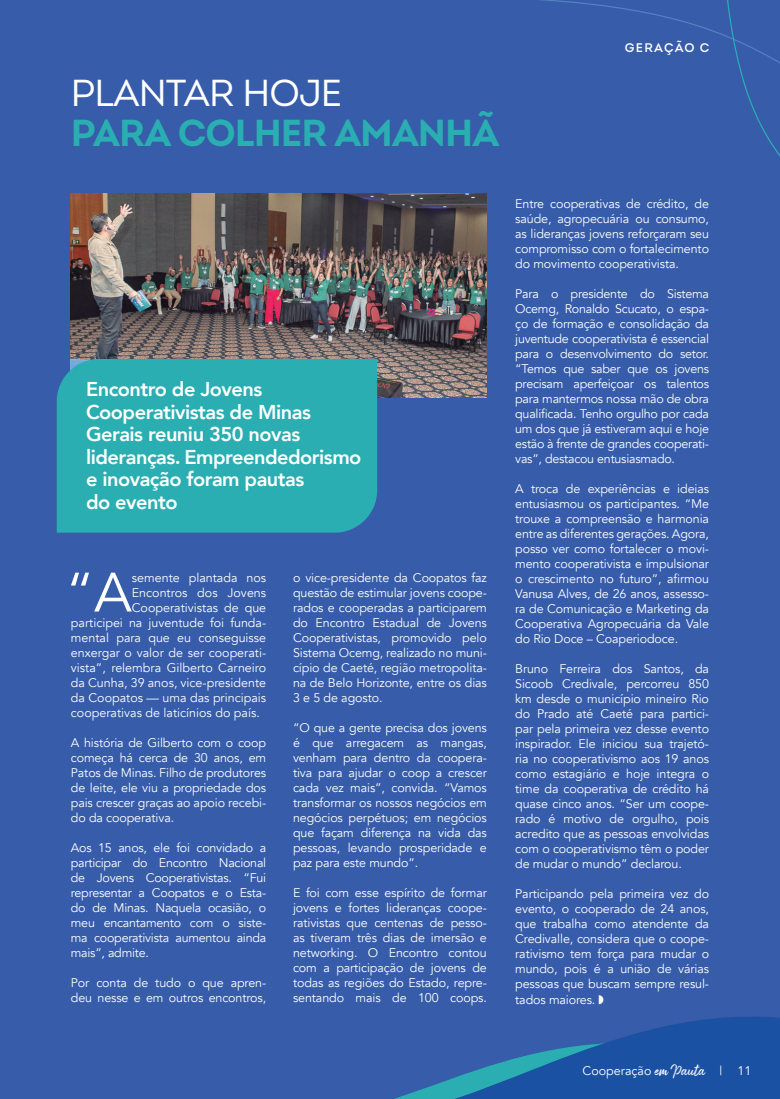
<style>
.page{position:relative;width:780px;height:1099px;background:#fff}
.page>*{position:absolute;margin:0;border:0;box-sizing:border-box;transform-origin:0 0}
.t1{font:54.88px "Avenir";color:#fff}
.t2{font:37.5px "Intro Bold Alt";letter-spacing:-.025em;color:#2aaeb1}
.t3{font:37.5px "Intro Regular Alt";letter-spacing:-.025em;color:#fff}
.t4{font:800 20px/22.5px "Avenir";letter-spacing:-.025em;color:#fff}
.t5{font:12.5px/15px "Avenir";letter-spacing:-.01em;color:#fff;text-align:justify}
.t6{font:600 12.5px "Intro";letter-spacing:.095em;color:#fff}
.s1{font-family:"Arsilon";font-size:13.75px}
</style>
<div class="page">
<div style="left:0;top:0;width:780px;height:1098px;background:#365caa"></div>
<img style="left:71px;top:230px;width:416px;height:167px">
<div style="left:57px;top:359px;width:320px;height:173px;background:#2aaeb1"></div>
<svg style="left:397px;top:1016px;width:383px;height:82px;fill:#1b51a3"></svg>
<svg style="left:70px;top:193px;width:413px;height:37px;background:#5e5450"></svg>
<svg style="left:483px;top:0;width:297px;height:247px"></svg>
<h2 class="t3" style="left:71px;top:70px;width:273px">PLANTAR HOJE</h2>
<h2 class="t2" style="left:71px;top:109px;width:429px">PARA COLHER AMANHÃ</h2>
<p class="t6" style="left:625px;top:40px;width:86px">GERAÇÃO C</p>
<h3 class="t4" style="left:86px;top:378px;width:277px">Encontro de Jovens<br>Cooperativistas de Minas<br>Gerais reuniu 350 novas lideranças. Empreendedorismo e inovação foram pautas<br>do evento</h3>
<h1 class="t1" style="left:66px;top:560px;width:68px">“A</h1>
<p class="t5" style="left:132px;top:570px;width:136px">semente plantada nos</p>
<p class="t5" style="left:132px;top:585px;width:136px">Encontros dos Jovens</p>
<p class="t5" style="left:132px;top:600px;width:136px">Cooperativistas de que</p>
<p class="t5" style="left:71px;top:615px;width:197px">participei na juventude foi funda-</p>
<p class="t5" style="left:71px;top:630px;width:197px">mental para que eu conseguisse</p>
<p class="t5" style="left:71px;top:645px;width:197px">enxergar o valor de ser cooperati-</p>
<p class="t5" style="left:71px;top:660px;width:197px">vista”, relembra Gilberto Carneiro</p>
<p class="t5" style="left:71px;top:675px;width:197px">da Cunha, 39 anos, vice-presidente</p>
<p class="t5" style="left:71px;top:690px;width:197px">da Coopatos — uma das principais</p>
<p class="t5" style="left:71px;top:705px;width:190px">cooperativas de laticínios do país.</p>
<p class="t5" style="left:71px;top:735px;width:197px">A história de Gilberto com o coop começa há cerca de 30 anos, em Patos de Minas. Filho de produtores de leite, ele viu a propriedade dos pais crescer graças ao apoio recebi&shy;do da cooperativa.</p>
<p class="t5" style="left:71px;top:840px;width:197px">Aos 15 anos, ele foi convidado a participar do Encontro Nacional de Jovens Cooperativistas. “Fui representar a Coopatos e o Esta&shy;do de Minas. Naquela ocasião, o meu encantamento com o siste&shy;ma cooperativista aumentou ainda mais”, admite.</p>
<p class="t5" style="left:71px;top:975px;width:197px">Por conta de tudo o que apren&shy;deu nesse e em outros encontros,</p>
<p class="t5" style="left:293px;top:570px;width:195px">o vice-presidente da Coopatos faz questão de estimular jovens coope&shy;rados e cooperadas a participarem do Encontro Estadual de Jovens Cooperativistas, promovido pelo Sistema Ocemg, realizado no muni&shy;cípio de Caeté, região metropolita&shy;na de Belo Horizonte, entre os dias 3 e 5 de agosto.</p>
<p class="t5" style="left:293px;top:720px;width:195px">“O que a gente precisa dos jovens é que arregacem as mangas, venham para dentro da coopera&shy;tiva para ajudar o coop a crescer cada vez mais”, convida. “Vamos transformar os nossos negócios em negócios perpétuos; em negócios que façam diferença na vida das pessoas, levando prosperidade e paz para este mundo”.</p>
<p class="t5" style="left:293px;top:885px;width:195px">E foi com esse espírito de formar jovens e fortes lideranças coope&shy;rativistas que centenas de pesso&shy;as tiveram três dias de imersão e networking. O Encontro contou com a participação de jovens de todas as regiões do Estado, repre&shy;sentando mais de 100 coops.</p>
<p class="t5" style="left:515px;top:196px;width:195px">Entre cooperativas de crédito, de saúde, agropecuária ou consumo, as lideranças jovens reforçaram seu compromisso com o fortalecimento do movimento cooperativista.</p>
<p class="t5" style="left:515px;top:286px;width:195px">Para o presidente do Sistema Ocemg, Ronaldo Scucato, o espa&shy;ço de formação e consolidação da juventude cooperativista é essencial para o desenvolvimento do setor. “Temos que saber que os jovens precisam aperfeiçoar os talentos para mantermos nossa mão de obra qualificada. Tenho orgulho por cada um dos que já estiveram aqui e hoje estão à frente de grandes cooperati&shy;vas”, destacou entusiasmado.</p>
<p class="t5" style="left:515px;top:481px;width:195px">A troca de experiências e ideias entusiasmou os participantes. “Me trouxe a compreensão e harmonia entre as diferentes gerações. Agora, posso ver como fortalecer o movi&shy;mento cooperativista e impulsionar o crescimento no futuro”, afirmou Vanusa Alves, de 26 anos, assesso&shy;ra de Comunicação e Marketing da Cooperativa Agropecuária da Vale do Rio Doce – Coaperiodoce.</p>
<p class="t5" style="left:515px;top:661px;width:195px">Bruno Ferreira dos Santos, da Sicoob Credivale, percorreu 850 km desde o município mineiro Rio do Prado até Caeté para partici&shy;par pela primeira vez desse evento inspirador. Ele iniciou sua trajetó&shy;ria no cooperativismo aos 19 anos como estagiário e hoje integra o time da cooperativa de crédito há quase cinco anos. “Ser um coope&shy;rado é motivo de orgulho, pois acredito que as pessoas envolvidas com o cooperativismo têm o poder de mudar o mundo” declarou.</p>
<p class="t5" style="left:515px;top:886px;width:195px">Participando pela primeira vez do evento, o cooperado de 24 anos, que trabalha como atendente da Credivalle, considera que o coope&shy;rativismo tem força para mudar o mundo, pois é a união de várias pessoas que buscam sempre resul&shy;tados maiores. ◗</p>
<p class="t5" style="left:582px;top:1063px;width:170px">Cooperação <span class="s1">em Pauta</span> | 11</p>
</div>
